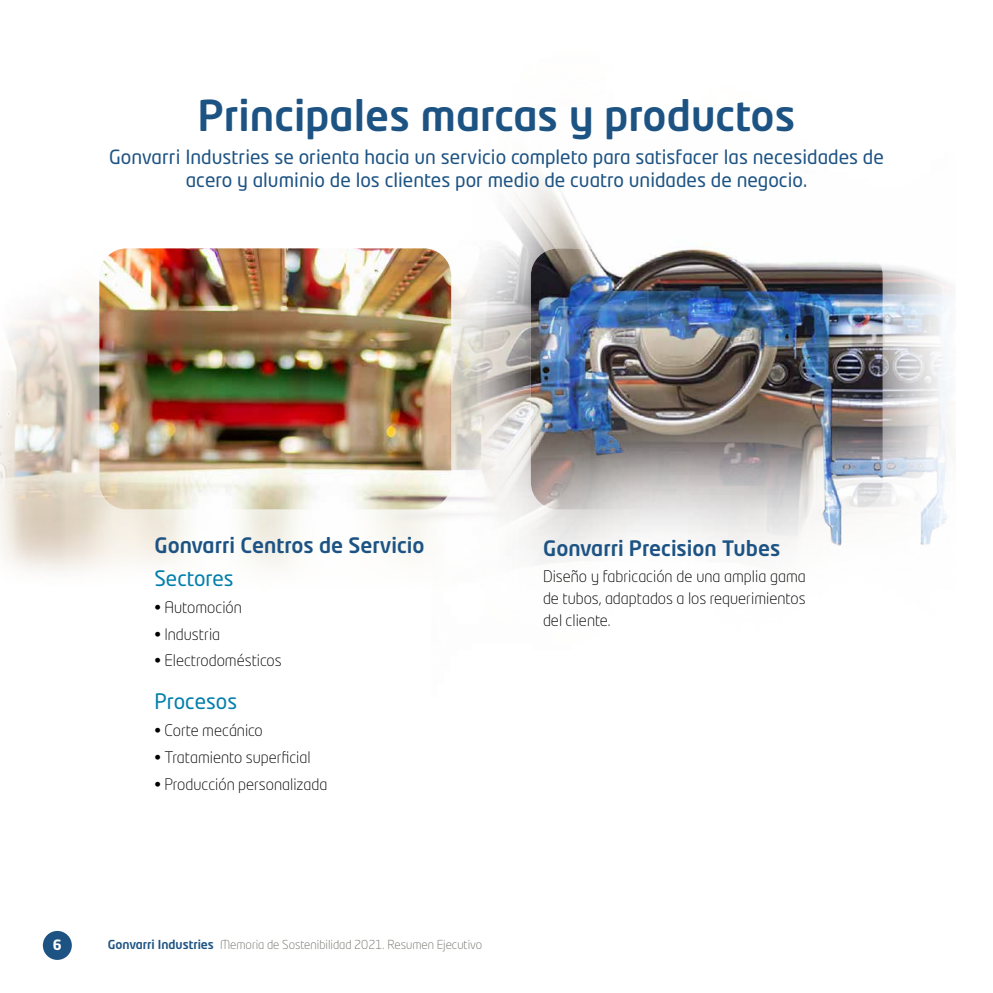
<style>
.page{position:relative;width:993px;height:993px;background:#fff}
.page>*{position:absolute;margin:0;border:0;box-sizing:border-box;transform-origin:0 0}
.t1{font:500 42px "Neo Tech Std";color:#1d5383}
.t2{font:500 21px "Neo Tech Std";color:#1d5383}
.t3{font:21px "Neo Tech Std";color:#007eac}
.t4{font:19.43px/23.3px "Neo Tech Std";color:#1d5383;text-align:center}
.t5{font:300 15.75px/21.9px "Neo Tech Std";color:#000;text-align:justify}
.t6{font:700 14px "Neo Tech Std";color:#fff}
.t7{font:300 12.25px "Neo Tech Std";color:#6f6e68}
.s1{font-weight:500;color:#1d5383}
</style>
<div class="page">
<img style="left:0;top:289px;width:432px;height:283px">
<img style="left:432px;top:177px;width:521px;height:388px">
<img style="left:530px;top:248px;width:352px;height:261px">
<img style="left:99px;top:248px;width:352px;height:261px">
<div style="left:43px;top:930px;width:29px;height:29px;background:#1d5383;border-radius:50%"></div>
<h1 class="t1" style="left:197px;top:89px;width:599px">Principales marcas y productos</h1>
<p class="t4" style="left:109px;top:145px;width:776px">Gonvarri Industries se orienta hacia un servicio completo para satisfacer las necesidades de acero y aluminio de los clientes por medio de cuatro unidades de negocio.</p>
<h2 class="t2" style="left:154px;top:531px;width:271px">Gonvarri Centros de Servicio</h2>
<h2 class="t3" style="left:154px;top:565px;width:81px">Sectores</h2>
<p class="t5" style="left:154px;top:595px;width:89px">• Automoción</p>
<p class="t5" style="left:154px;top:622px;width:67px">• Industria</p>
<p class="t5" style="left:154px;top:649px;width:129px">• Electrodomésticos</p>
<h2 class="t3" style="left:154px;top:688px;width:84px">Procesos</h2>
<p class="t5" style="left:154px;top:719px;width:110px">• Corte mecánico</p>
<p class="t5" style="left:154px;top:746px;width:158px">• Tratamiento superficial</p>
<p class="t5" style="left:154px;top:772px;width:174px">• Producción personalizada</p>
<p class="t6" style="left:53px;top:935px;width:11px">6</p>
<p class="t7" style="left:108px;top:936px;width:376px"><span class="s1">Gonvarri Industries</span> Memoria de Sostenibilidad 2021. Resumen Ejecutivo</p>
<h2 class="t2" style="left:543px;top:534px;width:239px">Gonvarri Precision Tubes</h2>
<p class="t5" style="left:543px;top:565px;width:264px">Diseño y fabricación de una amplia gama de tubos, adaptados a los requerimientos del cliente.</p>
</div>
